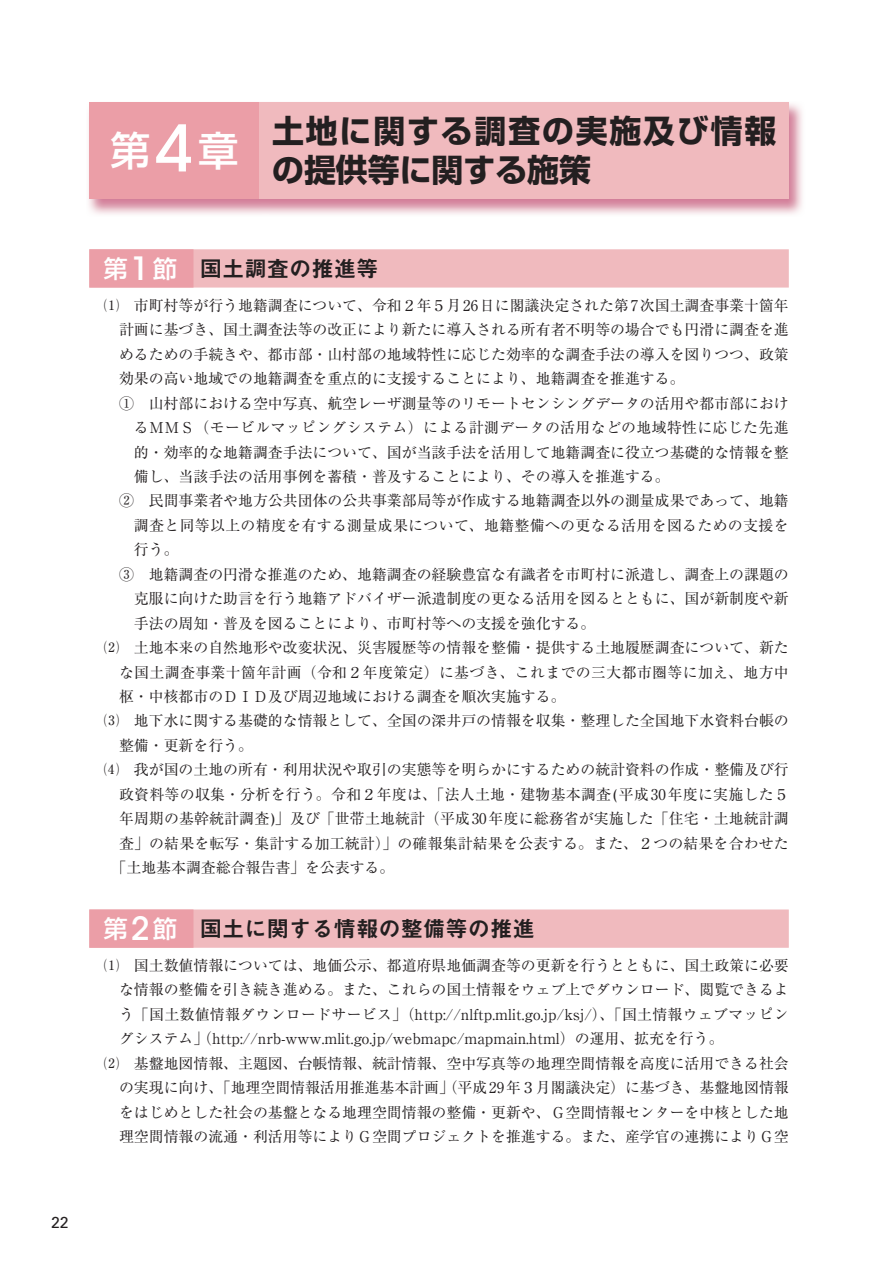
<style>
.page{position:relative;width:893px;height:1263px;background:#fff}
.page>*{position:absolute;margin:0;border:0;box-sizing:border-box;transform-origin:0 0}
.t1{font:500 40.35px "Shin Go Pro";color:#fff}
.t2{font:700 31.95px/38.2px "Shin Go Pro";letter-spacing:.06em;color:#231f20}
.t3{font:22.35px "Midashi Go Pro MB31";color:#231f20}
.t4{font:15.9px "Univers LT Std";color:#231f20}
.t5{font:14.85px "Ryumin Pro";color:#231f20}
.t6{font:14.85px "Ryumin Pro";letter-spacing:.025em;color:#231f20}
.t7{font:14.85px "Ryumin Pro";letter-spacing:.02em;color:#231f20}
.s1{font-family:"ITC Avant Garde Std";font-size:63.75px}
.s2{font-family:"Shin Go Pro";font-weight:500;font-size:24.45px;color:#fff}
.s3{font-family:"ITC Avant Garde Std";font-weight:500;font-size:31.95px;color:#fff}
</style>
<div class="page">
<div style="left:89px;top:249px;width:700px;height:39px;background:#f0babe"></div>
<div style="left:89px;top:249px;width:104px;height:39px;background:#eb9ea7"></div>
<div style="left:89px;top:909px;width:700px;height:39px;background:#f0babe"></div>
<div style="left:89px;top:909px;width:104px;height:39px;background:#eb9ea7"></div>
<img style="left:88px;top:104px;width:714px;height:110px">
<div style="left:89px;top:102px;width:170px;height:97px;background:#eb9ea7"></div>
<div style="left:259px;top:102px;width:530px;height:97px;background:#f0babe"></div>
<p class="t4" style="left:51px;top:1213px;width:19px">22</p>
<h1 class="t1" style="left:110px;top:117px;width:130px">第<span class="s1">4</span>章</h1>
<h2 class="t2" style="left:272px;top:109px;width:506px">土地に関する調査の実施及び情報の提供等に関する施策</h2>
<h3 class="t3" style="left:103px;top:251px;width:277px"><span class="s2">第</span><span class="s3">1</span><span class="s2">節</span> 国土調査の推進等</h3>
<p class="t5" style="left:104px;top:294px;width:686px">⑴　市町村等が行う地籍調査について、令和２年５月26日に閣議決定された第7次国土調査事業十箇年</p>
<p class="t5" style="left:119px;top:318px;width:671px">計画に基づき、国土調査法等の改正により新たに導入される所有者不明等の場合でも円滑に調査を進</p>
<p class="t5" style="left:119px;top:342px;width:671px">めるための手続きや、都市部・山村部の地域特性に応じた効率的な調査手法の導入を図りつつ、政策</p>
<p class="t5" style="left:119px;top:367px;width:567px">効果の高い地域での地籍調査を重点的に支援することにより、地籍調査を推進する。</p>
<p class="t5" style="left:119px;top:391px;width:671px">①　山村部における空中写真、航空レーザ測量等のリモートセンシングデータの活用や都市部におけ</p>
<p class="t6" style="left:134px;top:416px;width:656px">るＭＭＳ（モービルマッピングシステム）による計測データの活用などの地域特性に応じた先進</p>
<p class="t5" style="left:134px;top:440px;width:656px">的・効率的な地籍調査手法について、国が当該手法を活用して地籍調査に役立つ基礎的な情報を整</p>
<p class="t5" style="left:134px;top:465px;width:537px">備し、当該手法の活用事例を蓄積・普及することにより、その導入を推進する。</p>
<p class="t5" style="left:119px;top:489px;width:671px">②　民間事業者や地方公共団体の公共事業部局等が作成する地籍調査以外の測量成果であって、地籍</p>
<p class="t6" style="left:134px;top:514px;width:656px">調査と同等以上の精度を有する測量成果について、地籍整備への更なる活用を図るための支援を</p>
<p class="t5" style="left:134px;top:538px;width:46px">行う。</p>
<p class="t5" style="left:119px;top:562px;width:671px">③　地籍調査の円滑な推進のため、地籍調査の経験豊富な有識者を市町村に派遣し、調査上の課題の</p>
<p class="t5" style="left:134px;top:587px;width:656px">克服に向けた助言を行う地籍アドバイザー派遣制度の更なる活用を図るとともに、国が新制度や新</p>
<p class="t5" style="left:134px;top:611px;width:463px">手法の周知・普及を図ることにより、市町村等への支援を強化する。</p>
<p class="t5" style="left:104px;top:636px;width:686px">⑵　土地本来の自然地形や改変状況、災害履歴等の情報を整備・提供する土地履歴調査について、新た</p>
<p class="t6" style="left:119px;top:660px;width:671px">な国土調査事業十箇年計画（令和２年度策定）に基づき、これまでの三大都市圏等に加え、地方中</p>
<p class="t5" style="left:119px;top:685px;width:448px">枢・中核都市のＤＩＤ及び周辺地域における調査を順次実施する。</p>
<p class="t5" style="left:104px;top:709px;width:686px">⑶　地下水に関する基礎的な情報として、全国の深井戸の情報を収集・整理した全国地下水資料台帳の</p>
<p class="t5" style="left:119px;top:734px;width:135px">整備・更新を行う。</p>
<p class="t5" style="left:104px;top:758px;width:686px">⑷　我が国の土地の所有・利用状況や取引の実態等を明らかにするための統計資料の作成・整備及び行</p>
<p class="t7" style="left:119px;top:783px;width:671px">政資料等の収集・分析を行う。令和２年度は、「法人土地・建物基本調査(平成30年度に実施した５</p>
<p class="t5" style="left:119px;top:807px;width:671px">年周期の基幹統計調査)」及び「世帯土地統計（平成30年度に総務省が実施した「住宅・土地統計調</p>
<p class="t5" style="left:119px;top:831px;width:671px">査」の結果を転写・集計する加工統計）」の確報集計結果を公表する。また、２つの結果を合わせた</p>
<p class="t5" style="left:112px;top:856px;width:284px">「土地基本調査総合報告書」を公表する。</p>
<h3 class="t3" style="left:103px;top:911px;width:433px"><span class="s2">第</span><span class="s3">2</span><span class="s2">節</span> 国土に関する情報の整備等の推進</h3>
<p class="t5" style="left:104px;top:954px;width:686px">⑴　国土数値情報については、地価公示、都道府県地価調査等の更新を行うとともに、国土政策に必要</p>
<p class="t5" style="left:119px;top:978px;width:671px">な情報の整備を引き続き進める。また、これらの国土情報をウェブ上でダウンロード、閲覧できるよ</p>
<p class="t7" style="left:119px;top:1003px;width:671px">う「国土数値情報ダウンロードサービス」（http://nlftp.mlit.go.jp/ksj/）、「国土情報ウェブマッピン</p>
<p class="t5" style="left:119px;top:1027px;width:606px">グシステム」（http://nrb-www.mlit.go.jp/webmapc/mapmain.html）の運用、拡充を行う。</p>
<p class="t5" style="left:104px;top:1051px;width:686px">⑵　基盤地図情報、主題図、台帳情報、統計情報、空中写真等の地理空間情報を高度に活用できる社会</p>
<p class="t5" style="left:119px;top:1076px;width:671px">の実現に向け、「地理空間情報活用推進基本計画」（平成29年３月閣議決定）に基づき、基盤地図情報</p>
<p class="t5" style="left:119px;top:1100px;width:671px">をはじめとした社会の基盤となる地理空間情報の整備・更新や、Ｇ空間情報センターを中核とした地</p>
<p class="t5" style="left:119px;top:1125px;width:671px">理空間情報の流通・利活用等によりＧ空間プロジェクトを推進する。また、産学官の連携によりＧ空</p>
</div>
